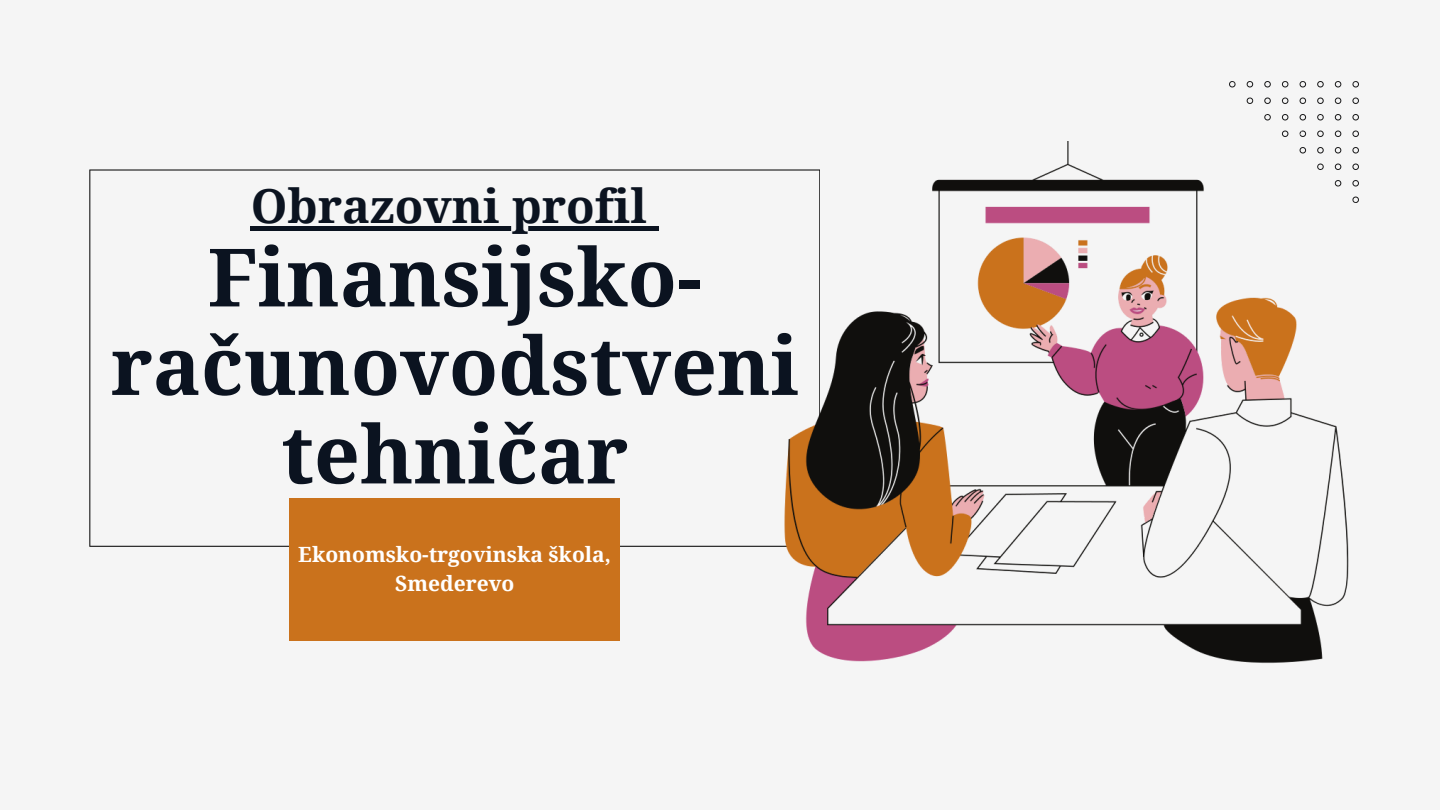
<style>
.page{position:relative;width:1440px;height:810px;background:#f5f5f5}
.page>*{position:absolute;margin:0;border:0;box-sizing:border-box;transform-origin:0 0}
.t1{font:700 80.5px/88.5px "Noto Serif";color:#0b1320;text-align:center}
.t2{font:700 46.7px "Noto Serif";color:#0b1320}
.t3{font:700 21px/29.2px "Noto Serif";color:#fff;text-align:center}
</style>
<div class="page">
<svg style="left:89px;top:170px;width:694px;height:377px"></svg>
<img style="left:783px;top:142px;width:566px;height:521px">
<img style="left:1230px;top:81px;width:129px;height:122px">
<div style="left:290px;top:498px;width:330px;height:142px;background:#ca721c"></div>
<div style="left:251px;top:226px;width:396px;height:5px;background:#0b1320"></div>
<div style="left:647px;top:226px;width:12px;height:5px;background:#0b1320"></div>
<h2 class="t2" style="left:251px;top:173px;width:398px">Obrazovni profil</h2>
<h1 class="t1" style="left:111px;top:231px;width:690px">Finansijsko&shy;računovodstveni tehničar</h1>
<p class="t3" style="left:298px;top:539px;width:314px">Ekonomsko-trgovinska škola,<br>Smederevo</p>
</div>
